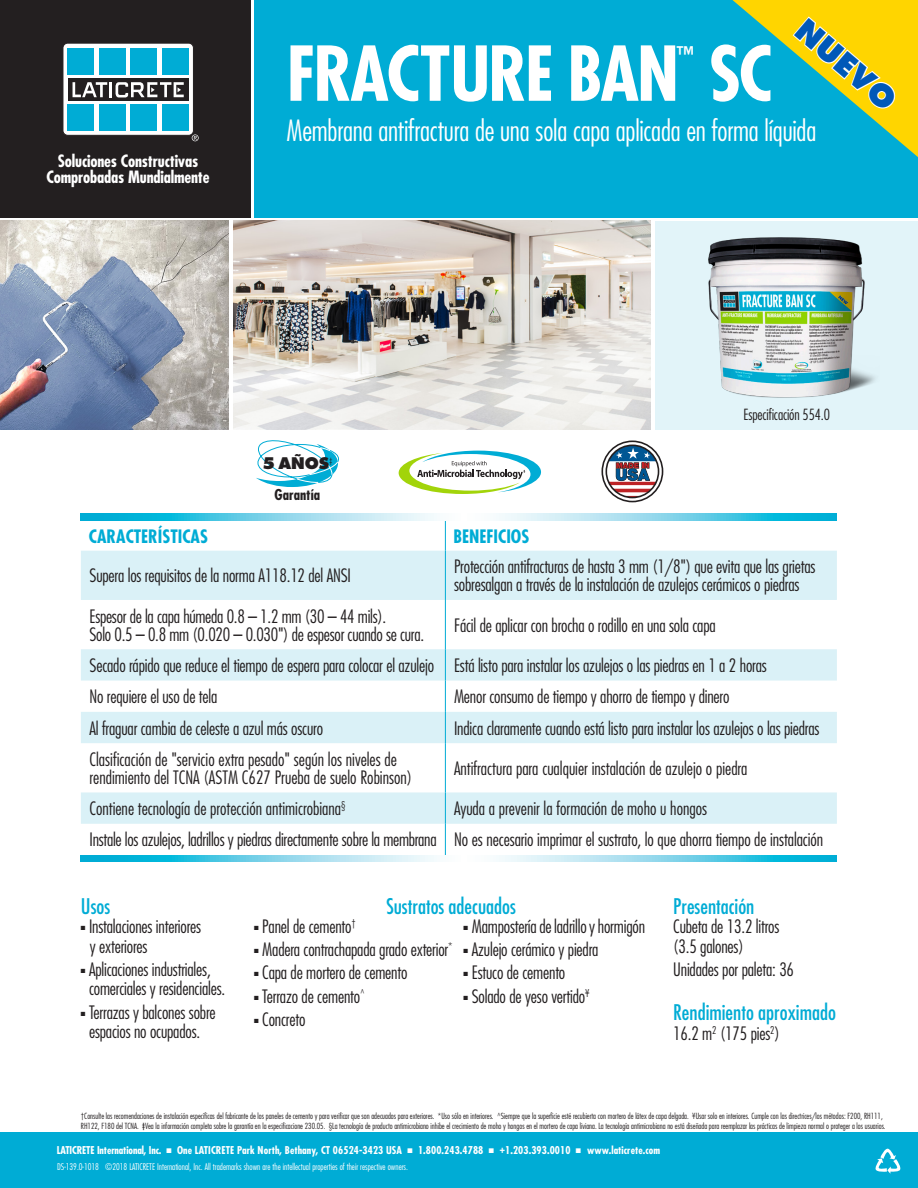
<style>
.page{position:relative;width:918px;height:1188px;background:#fff}
.page>*{position:absolute;margin:0;border:0;box-sizing:border-box;transform-origin:0 0}
.t1{font:700 condensed 73.5px "Futura";letter-spacing:-.03em;color:#fff}
.t2{font:800 30px "Futura";color:#0058b8}
.t3{font:300 condensed 28.5px "Futura";letter-spacing:-.005em;color:#fff}
.Features_Benies{font:condensed 21px "Futura";color:#00acd5}
.t4{font:700 condensed 21px "Futura";color:#fff}
.Bottom_Text{font:300 condensed 18px/19.5px "Futura";letter-spacing:-.01em;color:#231f20}
.Features_Benies___te{font:300 condensed 18px "Futura";letter-spacing:-.015em;color:#231f20}
.Features_Benies-2{font:700 condensed 18px "Futura";color:#00acd5}
.t5{font:700 condensed 16.5px "Futura";letter-spacing:-.01em;color:#fff}
.t6{font:800 15.6px "Futura";color:#231f20}
.Color_DS_line{font:300 condensed 15px "Futura";letter-spacing:-.01em;color:#231f20}
.t7{font:700 condensed 14.55px "Futura";color:#231f20}
.t8{font:700 condensed 10.5px "Futura";letter-spacing:.01em;color:#fff}
.t9{font:300 condensed 9px "Futura";color:#fff}
.t10{font:300 condensed 8.25px/10.5px "Futura";color:#231f20}
.s1{font-weight:400}
</style>
<div class="page">
<div style="left:656px;top:221px;width:262px;height:208px;background:#e2f4f9"></div>
<div style="left:0;top:1133px;width:918px;height:55px;background:#00acd5"></div>
<div style="left:0;top:0;width:250px;height:217px;background:#231f20"></div>
<div style="left:254px;top:0;width:664px;height:217px;background:#00acd5"></div>
<div style="left:63px;top:43px;width:130px;height:92px;background:#fff;border-radius:5px"></div>
<div style="left:63px;top:43px;width:131px;height:93px;border:1px solid #231f20;border-radius:5px"></div>
<div style="left:68px;top:104px;width:26px;height:26px;background:#00acd5"></div>
<div style="left:99px;top:104px;width:27px;height:26px;background:#00acd5"></div>
<div style="left:131px;top:104px;width:26px;height:26px;background:#00acd5"></div>
<div style="left:162px;top:104px;width:26px;height:26px;background:#00acd5"></div>
<div style="left:68px;top:78px;width:120px;height:23px;background:#231f20"></div>
<hr style="left:109px;top:82px;width:3px;height:15px;background:#fff">
<svg style="left:73px;top:82px;width:34px;height:15px"></svg>
<svg style="left:115px;top:82px;width:69px;height:16px"></svg>
<div style="left:68px;top:48px;width:26px;height:26px;background:#00acd5"></div>
<div style="left:99px;top:48px;width:27px;height:26px;background:#00acd5"></div>
<div style="left:131px;top:48px;width:26px;height:26px;background:#00acd5"></div>
<div style="left:162px;top:48px;width:26px;height:26px;background:#00acd5"></div>
<svg style="left:192px;top:134px;width:7px;height:7px"></svg>
<svg style="left:875px;top:1149px;width:26px;height:25px"></svg>
<img style="left:233px;top:221px;width:418px;height:208px">
<img style="left:708px;top:237px;width:167px;height:161px">
<svg style="left:399px;top:450px;width:142px;height:44px"></svg>
<svg style="left:256px;top:440px;width:83px;height:47px"></svg>
<div style="left:601px;top:441px;width:62px;height:61px;border:2px solid #231f20;border-radius:50%"></div>
<div style="left:606px;top:445px;width:53px;height:53px;border:2px solid #231f20;border-radius:50%"></div>
<svg style="left:608px;top:445px;width:48px;height:52px"></svg>
<svg style="left:81px;top:551px;width:756px;height:273px;fill:#daf1f7"></svg>
<hr style="left:445px;top:520px;width:1px;height:31px;background:#00acd5">
<hr style="left:445px;top:551px;width:1px;height:49px;background:#00acd5">
<hr style="left:445px;top:600px;width:1px;height:49px;background:#00acd5">
<hr style="left:445px;top:649px;width:1px;height:32px;background:#00acd5">
<hr style="left:445px;top:681px;width:1px;height:31px;background:#00acd5">
<hr style="left:445px;top:712px;width:1px;height:31px;background:#00acd5">
<hr style="left:445px;top:743px;width:1px;height:49px;background:#00acd5">
<hr style="left:445px;top:792px;width:1px;height:32px;background:#00acd5">
<hr style="left:445px;top:824px;width:1px;height:31px;background:#00acd5">
<svg style="left:81px;top:513px;width:756px;height:7px;background:#7ed5ea"></svg>
<svg style="left:81px;top:855px;width:756px;height:7px;background:#7ed5ea"></svg>
<img style="left:0;top:221px;width:228px;height:208px">
<svg style="left:732px;top:0;width:186px;height:157px"></svg>
<p class="t1" style="left:287px;top:28px;width:487px">FRACTURE BAN SC</p>
<p class="t4" style="left:677px;top:41px;width:18px">™</p>
<p class="t2" style="left:813px;top:11px;width:122px;rotate:41deg">NUEVO</p>
<p class="t5" style="left:58px;top:162px;width:142px">Soluciones Constructivas</p>
<p class="t3" style="left:287px;top:114px;width:531px">Membrana antifractura de una sola capa aplicada en forma líquida</p>
<p class="t6" style="left:262px;top:453px;width:72px">5 AÑOS<sup>‡</sup></p>
<p class="t7" style="left:275px;top:486px;width:47px">Garantía</p>
<p class="Color_DS_line" style="left:743px;top:406px;width:88px">Especificación 554.0</p>
<p class="Features_Benies-2" style="left:89px;top:525px;width:120px">CARACTERÍSTICAS</p>
<p class="Features_Benies-2" style="left:453px;top:525px;width:77px">BENEFICIOS</p>
<p class="Bottom_Text" style="left:90px;top:566px;width:263px">Supera los requisitos de la norma A118.12 del ANSI</p>
<p class="Bottom_Text" style="left:454px;top:558px;width:363px;line-height:18px">Protección antifracturas de hasta 3 mm (1/8") que evita que las grietas sobresalgan a través de la instalación de azulejos cerámicos o piedras</p>
<p class="Features_Benies___te" style="left:90px;top:605px;width:298px">Espesor de la capa húmeda 0.8 – 1.2 mm (30 – 44 mils).</p>
<p class="Features_Benies___te" style="left:90px;top:623px;width:336px">Solo 0.5 – 0.8 mm (0.020 – 0.030") de espesor cuando se cura.</p>
<p class="Bottom_Text" style="left:454px;top:615px;width:263px">Fácil de aplicar con brocha o rodillo en una sola capa</p>
<p class="Bottom_Text" style="left:90px;top:656px;width:346px">Secado rápido que reduce el tiempo de espera para colocar el azulejo</p>
<p class="Bottom_Text" style="left:454px;top:656px;width:314px">Está listo para instalar los azulejos o las piedras en 1 a 2 horas</p>
<p class="Bottom_Text" style="left:90px;top:687px;width:129px">No requiere el uso de tela</p>
<p class="Bottom_Text" style="left:454px;top:687px;width:277px">Menor consumo de tiempo y ahorro de tiempo y dinero</p>
<p class="Bottom_Text" style="left:90px;top:718px;width:235px">Al fraguar cambia de celeste a azul más oscuro</p>
<p class="Bottom_Text" style="left:454px;top:718px;width:367px">Indica claramente cuando está listo para instalar los azulejos o las piedras</p>
<p class="Bottom_Text" style="left:90px;top:750px;width:324px;line-height:18px">Clasificación de "servicio extra pesado" según los niveles de rendimiento del TCNA (ASTM C627 Prueba de suelo Robinson)</p>
<p class="Bottom_Text" style="left:454px;top:758px;width:295px">Antifractura para cualquier instalación de azulejo o piedra</p>
<p class="Bottom_Text" style="left:90px;top:799px;width:257px">Contiene tecnología de protección antimicrobiana<sup>§</sup></p>
<p class="Bottom_Text" style="left:454px;top:799px;width:255px">Ayuda a prevenir la formación de moho u hongos</p>
<p class="Bottom_Text" style="left:90px;top:830px;width:349px">Instale los azulejos, ladrillos y piedras directamente sobre la membrana</p>
<p class="Bottom_Text" style="left:454px;top:830px;width:371px">No es necesario imprimar el sustrato, lo que ahorra tiempo de instalación</p>
<p class="Features_Benies" style="left:386px;top:893px;width:131px">Sustratos adecuados</p>
<p class="Features_Benies" style="left:81px;top:893px;width:31px">Usos</p>
<p class="Bottom_Text" style="left:81px;top:917px;width:122px">■ Instalaciones interiores</p>
<p class="Bottom_Text" style="left:90px;top:936px;width:59px">y exteriores</p>
<p class="Bottom_Text" style="left:89px;top:960px;width:138px;text-indent:-8px">■ Aplicaciones industriales, comerciales y residenciales.</p>
<p class="Bottom_Text" style="left:81px;top:1002px;width:136px;text-align:center">■ Terrazas y balcones sobre espacios no ocupados.</p>
<p class="Features_Benies" style="left:673px;top:1000px;width:164px">Rendimiento aproximado</p>
<p class="Features_Benies" style="left:673px;top:893px;width:83px">Presentación</p>
<p class="Bottom_Text" style="left:673px;top:917px;width:108px">Cubeta de 13.2 litros (3.5 galones)</p>
<p class="Bottom_Text" style="left:673px;top:960px;width:122px">Unidades por paleta: 36</p>
<p class="Bottom_Text" style="left:254px;top:916px;width:103px">■ Panel de cemento<sup>†</sup></p>
<p class="Bottom_Text" style="left:254px;top:940px;width:200px">■ Madera contrachapada grado exterior<sup>*</sup></p>
<p class="Bottom_Text" style="left:254px;top:963px;width:155px">■ Capa de mortero de cemento</p>
<p class="Bottom_Text" style="left:254px;top:986px;width:112px">■ Terrazo de cemento<sup>^</sup></p>
<p class="Bottom_Text" style="left:254px;top:1010px;width:53px">■ Concreto</p>
<p class="Bottom_Text" style="left:464px;top:916px;width:183px">■ Mampostería de ladrillo y hormigón</p>
<p class="Bottom_Text" style="left:464px;top:940px;width:136px">■ Azulejo cerámico y piedra</p>
<p class="Bottom_Text" style="left:464px;top:963px;width:103px">■ Estuco de cemento</p>
<p class="Bottom_Text" style="left:464px;top:986px;width:127px">■ Solado de yeso vertido<sup>¥</sup></p>
<p class="Bottom_Text" style="left:673px;top:1023px;width:108px">16.2 m<sup>2</sup> (175 pies<sup>2</sup>)</p>
<p class="t10" style="left:81px;top:1111px;width:806px">†Consulte las recomendaciones de instalación específicas del fabricante de los paneles de cemento y para verificar que son adecuados para exteriores. *Uso sólo en interiores. ^Siempre que la superficie esté recubierta con mortero de látex de capa delgada. ¥Usar solo en interiores. Cumple con las directrices/los métodos: F200, RH111,<br>RH122, F180 del TCNA. <span class="s1">‡</span>Vea la información completa sobre la garantía en la especificacione 230.05. §La tecnología de producto antimicrobiano inhibe el crecimiento de moho y hongos en el mortero de capa liviana. La tecnología antimicrobiana no está diseñada para reemplazar las prácticas de limpieza normal o proteger a los usuarios.</p>
<p class="t8" style="left:57px;top:1144px;width:605px">LATICRETE International, Inc. ■ One LATICRETE Park North, Bethany, CT 06524-3423 USA ■ 1.800.243.4788 ■ +1.203.393.0010 ■ www.laticrete.com</p>
<p class="t9" style="left:57px;top:1161px;width:352px">DS-139.0-1018 ©2018 LATICRETE International, Inc. All trademarks shown are the intellectual properties of their respective owners.</p>
</div>
